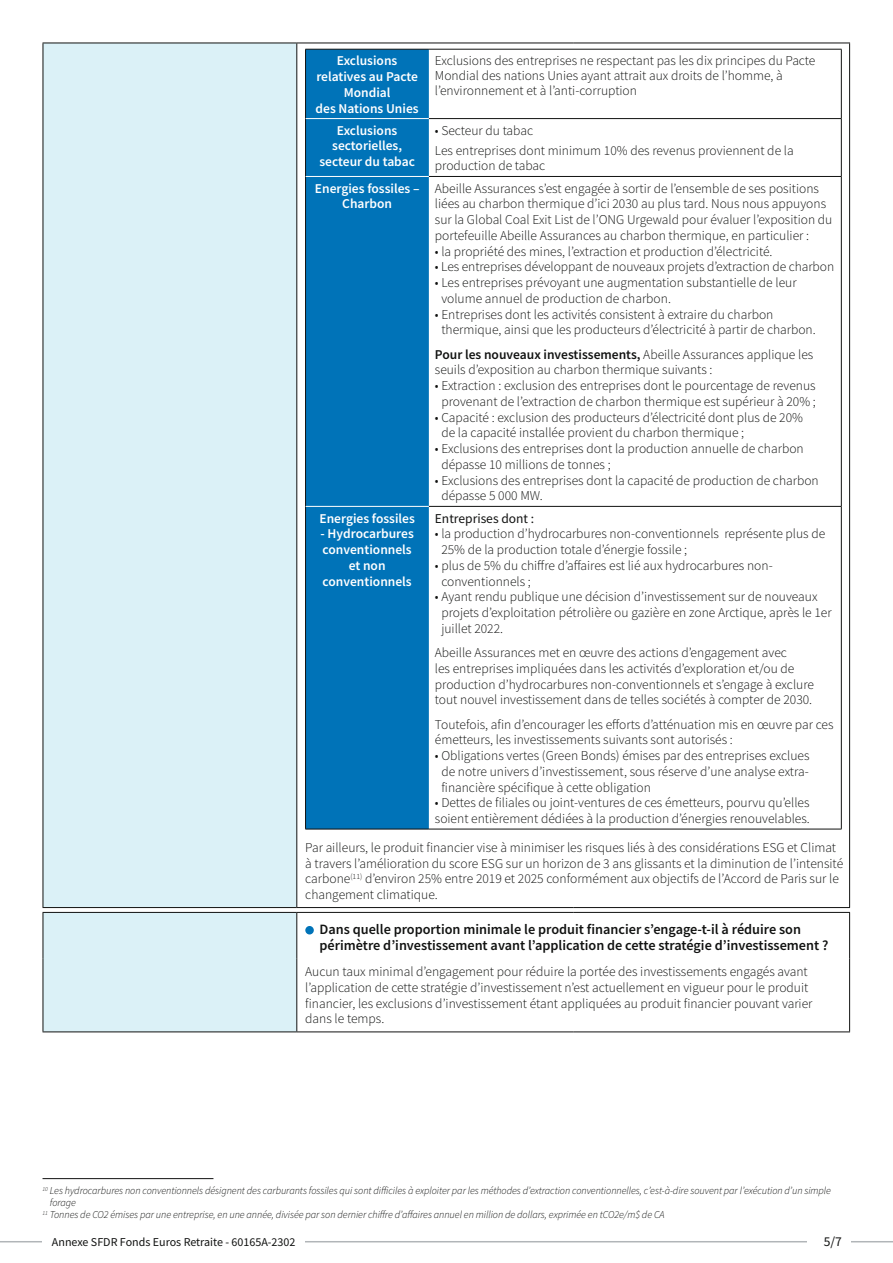
<style>
.page{position:relative;width:893px;height:1263px;background:#fff}
.page>*{position:absolute;margin:0;border:0;box-sizing:border-box;transform-origin:0 0}
.Texte_Regular{font:600 14.25px/15.8px "Source Sans Pro";color:#111211}
.texte_courant{font:300 13.5px/15.8px "Source Sans Pro";color:#111211}
.texte_courant-2{font:600 13.5px/15.8px "Source Sans Pro";color:#fff;text-align:center}
.Texte_Regular-2{font:13.5px "Source Sans Pro";color:#111211}
.t1{font:12px "Source Sans Pro";color:#111211}
.texte_courant-3{font:italic 300 10.5px/12px "Source Sans Pro";letter-spacing:-.005em;color:#111211}
.s1{font-weight:600}
</style>
<div class="page">
<hr style="left:0;top:1241px;width:893px;height:1px;background:#b1b5b8">
<div style="left:807px;top:1220px;width:43px;height:43px;background:#fff"></div>
<div style="left:43px;top:1220px;width:262px;height:43px;background:#fff"></div>
<div style="left:44px;top:44px;width:252px;height:987px;background:#dbf1f7"></div>
<svg style="left:43px;top:908px;width:254px;height:4px"></svg>
<svg style="left:297px;top:908px;width:553px;height:4px"></svg>
<hr style="left:43px;top:43px;width:254px;height:1px;background:#111211">
<hr style="left:43px;top:43px;width:1px;height:864px;background:#111211">
<hr style="left:297px;top:43px;width:276px;height:1px;background:#111211">
<hr style="left:296px;top:43px;width:1px;height:864px;background:#111211">
<hr style="left:573px;top:43px;width:277px;height:1px;background:#111211">
<hr style="left:849px;top:43px;width:1px;height:864px;background:#111211">
<hr style="left:43px;top:907px;width:254px;height:1px;background:#111211">
<hr style="left:297px;top:907px;width:276px;height:1px;background:#111211">
<hr style="left:573px;top:907px;width:277px;height:1px;background:#111211">
<hr style="left:43px;top:912px;width:254px;height:1px;background:#111211">
<hr style="left:43px;top:913px;width:1px;height:46px;background:#111211">
<hr style="left:297px;top:912px;width:276px;height:1px;background:#111211">
<hr style="left:296px;top:913px;width:1px;height:46px;background:#111211">
<hr style="left:573px;top:912px;width:277px;height:1px;background:#111211">
<hr style="left:849px;top:913px;width:1px;height:46px;background:#111211">
<hr style="left:43px;top:959px;width:1px;height:72px;background:#111211">
<hr style="left:296px;top:959px;width:1px;height:72px;background:#111211">
<hr style="left:849px;top:959px;width:1px;height:72px;background:#111211">
<hr style="left:43px;top:1031px;width:254px;height:1px;background:#111211">
<hr style="left:297px;top:1031px;width:276px;height:1px;background:#111211">
<hr style="left:573px;top:1031px;width:277px;height:1px;background:#111211">
<div style="left:306px;top:50px;width:123px;height:779px;background:#0073b8"></div>
<hr style="left:305px;top:49px;width:124px;height:1px;background:#111211">
<hr style="left:305px;top:49px;width:1px;height:70px;background:#111211">
<hr style="left:429px;top:49px;width:412px;height:1px;background:#111211">
<hr style="left:841px;top:49px;width:1px;height:69px;background:#111211">
<hr style="left:305px;top:119px;width:1px;height:57px;background:#111211">
<hr style="left:429px;top:118px;width:412px;height:1px;background:#111211">
<hr style="left:841px;top:119px;width:1px;height:57px;background:#111211">
<hr style="left:305px;top:176px;width:1px;height:330px;background:#111211">
<hr style="left:429px;top:176px;width:412px;height:1px;background:#111211">
<hr style="left:841px;top:177px;width:1px;height:329px;background:#111211">
<hr style="left:305px;top:506px;width:1px;height:323px;background:#111211">
<hr style="left:429px;top:506px;width:412px;height:1px;background:#111211">
<hr style="left:841px;top:507px;width:1px;height:322px;background:#111211">
<hr style="left:305px;top:829px;width:124px;height:1px;background:#111211">
<hr style="left:429px;top:829px;width:412px;height:1px;background:#111211">
<hr style="left:306px;top:118px;width:123px;height:1px;background:#fff">
<hr style="left:306px;top:176px;width:123px;height:1px;background:#fff">
<hr style="left:306px;top:506px;width:123px;height:1px;background:#fff">
<div style="left:305px;top:926px;width:9px;height:8px;background:#0073b8;border-radius:50%"></div>
<hr style="left:43px;top:1178px;width:170px;height:1px;background:#111211">
<p class="texte_courant-2" style="left:316px;top:53px;width:105px">Exclusions relatives au Pacte<br>Mondial<br>des Nations Unies</p>
<p class="texte_courant" style="left:435px;top:53px;width:382px;line-height:15px">Exclusions des entreprises ne respectant pas les dix principes du Pacte<br>Mondial des nations Unies ayant attrait aux droits de l’homme, à l’environnement et à l’anti-corruption</p>
<p class="texte_courant-2" style="left:319px;top:122px;width:97px">Exclusions sectorielles, secteur du tabac</p>
<p class="texte_courant" style="left:435px;top:122px;width:100px">• Secteur du tabac</p>
<p class="texte_courant" style="left:435px;top:142px;width:360px">Les entreprises dont minimum 10% des revenus proviennent de la production de tabac</p>
<p class="texte_courant-2" style="left:315px;top:180px;width:106px">Energies fossiles –<br>Charbon</p>
<p class="texte_courant" style="left:435px;top:180px;width:399px">Abeille Assurances s’est engagée à sortir de l’ensemble de ses positions liées au charbon thermique d’ici 2030 au plus tard. Nous nous appuyons sur la Global Coal Exit List de l’ONG Urgewald pour évaluer l’exposition du portefeuille Abeille Assurances au charbon thermique, en particulier :</p>
<p class="texte_courant" style="left:435px;top:243px;width:339px">• la propriété des mines, l’extraction et production d’électricité.</p>
<p class="texte_courant" style="left:435px;top:259px;width:401px">• Les entreprises développant de nouveaux projets d’extraction de charbon</p>
<p class="texte_courant" style="left:441px;top:275px;width:357px;text-indent:-6px">• Les entreprises prévoyant une augmentation substantielle de leur volume annuel de production de charbon.</p>
<p class="texte_courant" style="left:441px;top:306px;width:376px;text-indent:-6px">• Entreprises dont les activités consistent à extraire du charbon thermique, ainsi que les producteurs d’électricité à partir de charbon.</p>
<p class="texte_courant" style="left:435px;top:346px;width:380px"><span class="s1">Pour les nouveaux investissements,</span> Abeille Assurances applique les seuils d’exposition au charbon thermique suivants :</p>
<p class="texte_courant" style="left:435px;top:378px;width:382px;text-align:center">• Extraction : exclusion des entreprises dont le pourcentage de revenus provenant de l’extraction de charbon thermique est supérieur à 20% ;</p>
<p class="texte_courant" style="left:441px;top:409px;width:363px;text-indent:-6px">• Capacité : exclusion des producteurs d’électricité dont plus de 20% de la capacité installée provient du charbon thermique ;</p>
<p class="texte_courant" style="left:441px;top:441px;width:364px;text-indent:-6px">• Exclusions des entreprises dont la production annuelle de charbon dépasse 10 millions de tonnes ;</p>
<p class="texte_courant" style="left:441px;top:472px;width:379px;text-indent:-6px">• Exclusions des entreprises dont la capacité de production de charbon dépasse 5 000 MW.</p>
<p class="texte_courant-2" style="left:319px;top:510px;width:97px">Energies fossiles</p>
<p class="texte_courant-2" style="left:321px;top:526px;width:95px">- Hydrocarbures conventionnels et non conventionnels</p>
<p class="Texte_Regular-2" style="left:435px;top:509px;width:101px">Entreprises dont :</p>
<p class="texte_courant" style="left:441px;top:526px;width:385px;text-indent:-6px">• la production d’hydrocarbures non-conventionnels représente plus de<br>25% de la production totale d’énergie fossile ;</p>
<p class="texte_courant" style="left:441px;top:557px;width:333px;text-indent:-6px">• plus de 5% du chiffre d’affaires est lié aux hydrocarbures non&shy;conventionnels ;</p>
<p class="texte_courant" style="left:441px;top:589px;width:392px;text-indent:-6px">• Ayant rendu publique une décision d’investissement sur de nouveaux projets d’exploitation pétrolière ou gazière en zone Arctique, après le 1er juillet 2022.</p>
<p class="texte_courant" style="left:435px;top:645px;width:381px">Abeille Assurances met en œuvre des actions d’engagement avec<br>les entreprises impliquées dans les activités d’exploration et/ou de production d’hydrocarbures non-conventionnels et s’engage à exclure tout nouvel investissement dans de telles sociétés à compter de 2030.</p>
<p class="texte_courant" style="left:435px;top:716px;width:400px">Toutefois, afin d’encourager les efforts d’atténuation mis en œuvre par ces émetteurs, les investissements suivants sont autorisés :</p>
<p class="texte_courant" style="left:441px;top:748px;width:370px;text-align:justify;text-indent:-6px">• Obligations vertes (Green Bonds) émises par des entreprises exclues de notre univers d’investissement, sous réserve d’une analyse extra&shy;financière spécifique à cette obligation</p>
<p class="texte_courant" style="left:435px;top:795px;width:376px">• Dettes de filiales ou joint-ventures de ces émetteurs, pourvu qu’elles soient entièrement dédiées à la production d’énergies renouvelables.</p>
<p class="texte_courant" style="left:305px;top:839px;width:539px">Par ailleurs, le produit financier vise à minimiser les risques liés à des considérations ESG et Climat à travers l’amélioration du score ESG sur un horizon de 3 ans glissants et la diminution de l’intensité carbone<sup>(11)</sup> d’environ 25% entre 2019 et 2025 conformément aux objectifs de l’Accord de Paris sur le changement climatique.</p>
<p class="Texte_Regular" style="left:319px;top:922px;width:510px">Dans quelle proportion minimale le produit financier s’engage-t-il à réduire son périmètre d’investissement avant l’application de cette stratégie d’investissement ?</p>
<p class="texte_courant" style="left:305px;top:964px;width:509px">Aucun taux minimal d’engagement pour réduire la portée des investissements engagés avant l’application de cette stratégie d’investissement n’est actuellement en vigueur pour le produit financier, les exclusions d’investissement étant appliquées au produit financier pouvant varier dans le temps.</p>
<p class="texte_courant-3" style="left:50px;top:1185px;width:783px;text-indent:-7px"><sup>10</sup> Les hydrocarbures non conventionnels désignent des carburants fossiles qui sont difficiles à exploiter par les méthodes d’extraction conventionnelles, c’est-à-dire souvent par l’exécution d’un simple forage</p>
<p class="texte_courant-3" style="left:43px;top:1209px;width:623px"><sup>11</sup> Tonnes de CO2 émises par une entreprise, en une année, divisée par son dernier chiffre d’affaires annuel en million de dollars, exprimée en tCO2e/m$ de CA</p>
<p class="t1" style="left:52px;top:1234px;width:245px">Annexe SFDR Fonds Euros Retraite - 60165A-2302</p>
<p class="Texte_Regular-2" style="left:824px;top:1233px;width:20px">5/7</p>
</div>
